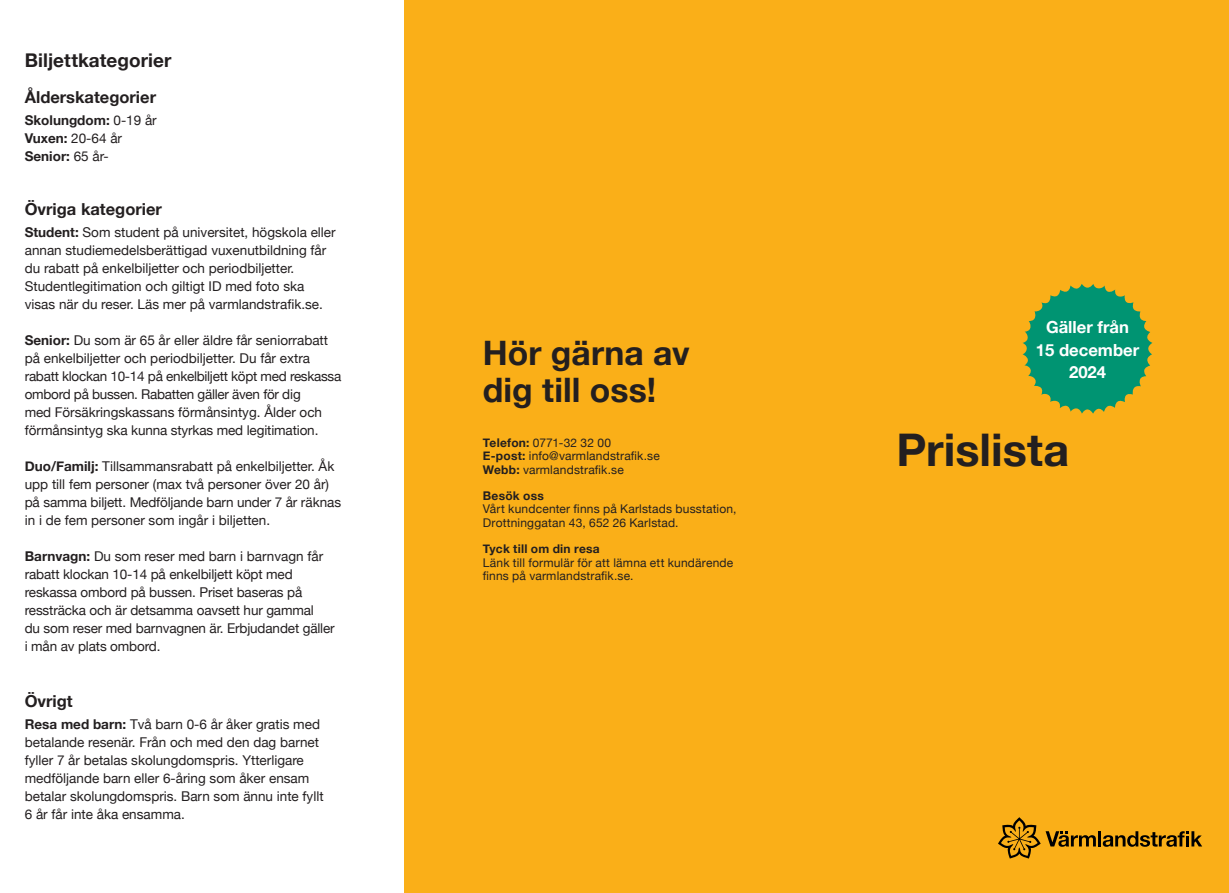
<style>
.page{position:relative;width:1229px;height:893px;background:#fff}
.page>*{position:absolute;margin:0;border:0;box-sizing:border-box;transform-origin:0 0}
.Rubrik_16_pt{font:700 45px "Helvetica Neue";color:#231f20}
.t1{font:700 33.75px/37px "Helvetica Neue";color:#231f20}
.Rubrik_16_pt-2{font:700 18.9px "Helvetica Neue";letter-spacing:.005em;color:#231f20}
.t2{font:700 16.65px "Helvetica Neue";color:#fff}
.Rubrik_16_pt-3{font:700 16.5px "Helvetica Neue";color:#231f20}
.Rubrik_16_pt-4{font:13.5px/18px "Helvetica Neue";color:#231f20}
.Rubrik_16_pt-5{font:13.5px/18px "Helvetica Neue";letter-spacing:-.02em;color:#231f20}
.Rubrik_16_pt-6{font:700 13.5px/18px "Helvetica Neue";color:#231f20}
.t3{font:12px/13.5px "Helvetica Neue";letter-spacing:.015em;color:#231f20}
.s1{font-weight:400}
.s2{font-weight:700}
</style>
<div class="page">
<div style="left:405px;top:0;width:824px;height:893px;background:#faaf18"></div>
<svg style="left:1022px;top:284px;width:130px;height:130px"></svg>
<hr style="left:1098px;top:831px;width:3px;height:15px;background:#000001">
<svg style="left:1103px;top:831px;width:99px;height:16px"></svg>
<svg style="left:998px;top:817px;width:98px;height:41px"></svg>
<p class="Rubrik_16_pt-2" style="left:25px;top:45px;width:148px">Biljettkategorier</p>
<p class="Rubrik_16_pt-3" style="left:25px;top:84px;width:133px">Ålderskategorier</p>
<p class="Rubrik_16_pt-6" style="left:25px;top:112px;width:134px">Skolungdom: <span class="s1">0-19 år<br></span>Vuxen: <span class="s1">20-64 år<br></span>Senior: <span class="s1">65 år-</span></p>
<p class="Rubrik_16_pt-3" style="left:25px;top:196px;width:139px">Övriga kategorier</p>
<p class="Rubrik_16_pt-4" style="left:25px;top:224px;width:312px"><span class="s2">Student:</span> Som student på universitet, högskola eller annan studiemedelsberättigad vuxenutbildning får du rabatt på enkelbiljetter och periodbiljetter.<br>Studentlegitimation och giltigt ID med foto ska visas när du reser. Läs mer på varmlandstrafik.se.</p>
<p class="Rubrik_16_pt-5" style="left:25px;top:332px;width:318px"><span class="s2">Senior:</span> Du som är 65 år eller äldre får seniorrabatt på enkelbiljetter och periodbiljetter. Du får extra rabatt klockan 10-14 på enkelbiljett köpt med reskassa ombord på bussen. Rabatten gäller även för dig</p>
<p class="Rubrik_16_pt-4" style="left:25px;top:404px;width:299px">med Försäkringskassans förmånsintyg. Ålder och förmånsintyg ska kunna styrkas med legitimation.</p>
<p class="Rubrik_16_pt-4" style="left:25px;top:458px;width:318px"><span class="s2">Duo/Familj:</span> Tillsammansrabatt på enkelbiljetter. Åk upp till fem personer (max två personer över 20 år) på samma biljett. Medföljande barn under 7 år räknas in i de fem personer som ingår i biljetten.</p>
<p class="Rubrik_16_pt-4" style="left:25px;top:548px;width:311px"><span class="s2">Barnvagn:</span> Du som reser med barn i barnvagn får rabatt klockan 10-14 på enkelbiljett köpt med reskassa ombord på bussen. Priset baseras på ressträcka och är detsamma oavsett hur gammal<br>du som reser med barnvagnen är. Erbjudandet gäller i mån av plats ombord.</p>
<p class="Rubrik_16_pt-3" style="left:25px;top:688px;width:49px">Övrigt</p>
<p class="Rubrik_16_pt-4" style="left:25px;top:716px;width:300px"><span class="s2">Resa med barn:</span> Två barn 0-6 år åker gratis med betalande resenär. Från och med den dag barnet fyller 7 år betalas skolungdomspris. Ytterligare medföljande barn eller 6-åring som åker ensam betalar skolungdomspris. Barn som ännu inte fyllt 6 år får inte åka ensamma.</p>
<p class="t1" style="left:483px;top:336px;width:208px">Hör gärna av dig till oss!</p>
<p class="t3" style="left:483px;top:436px;width:178px"><span class="s2">Telefon:</span> 0771-32 32 00<br><span class="s2">E-post:</span> info@varmlandstrafik.se<br><span class="s2">Webb:</span> varmlandstrafik.se</p>
<p class="t3" style="left:483px;top:489px;width:255px"><span class="s2">Besök oss<br></span>Vårt kundcenter finns på Karlstads busstation,<br>Drottninggatan 43, 652 26 Karlstad.</p>
<p class="t3" style="left:483px;top:543px;width:252px"><span class="s2">Tyck till om din resa<br></span>Länk till formulär för att lämna ett kundärende finns på varmlandstrafik.se.</p>
<p class="t2" style="left:1046px;top:314px;width:84px">Gäller från</p>
<p class="t2" style="left:1036px;top:337px;width:105px">15 december</p>
<p class="t2" style="left:1069px;top:359px;width:39px">2024</p>
<p class="Rubrik_16_pt" style="left:896px;top:415px;width:174px">Prislista</p>
</div>
